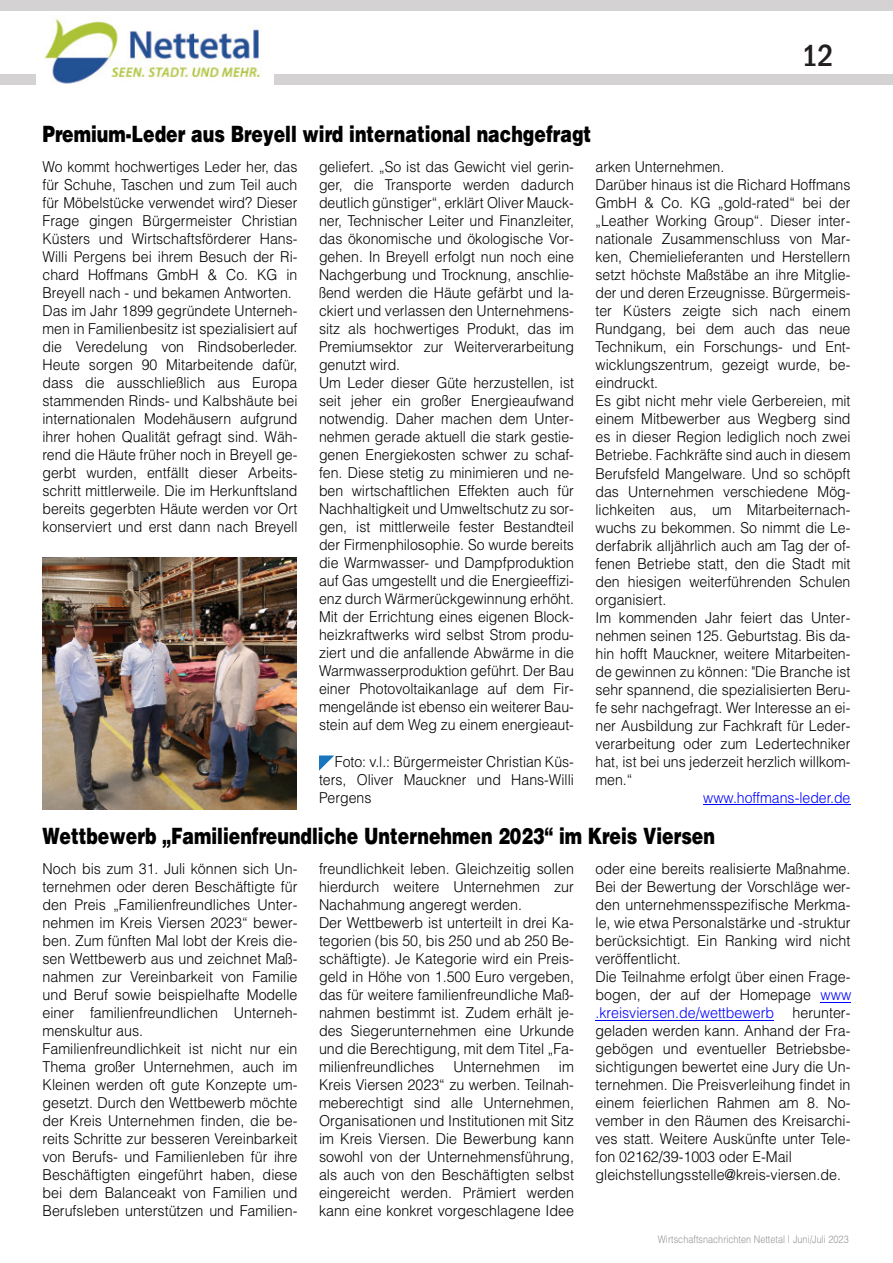
<style>
.page{position:relative;width:893px;height:1263px;background:#fff}
.page>*{position:absolute;margin:0;border:0;box-sizing:border-box;transform-origin:0 0}
.t1{font:500 condensed 31.5px "Franklin Gothic";color:#231f20}
.t2{font:900 22.5px "Helvetica";color:#000;scale:.77 1}
.t3{font:300 15px/18px "Helvetica";color:#000;scale:.94 1}
.t4{font:300 15px/18px "Helvetica";color:#000;scale:.95 1}
.t5{font:300 15px "Helvetica";color:#00f;scale:.94 1}
.t6{font:300 10.5px "Helvetica";letter-spacing:.005em;color:#949497;scale:.86 1}
.s1{color:#00f}
</style>
<div class="page">
<div style="left:0;top:74px;width:893px;height:10px;background:#d4d2d2"></div>
<img style="left:36px;top:16px;width:238px;height:68px">
<div style="left:0;top:0;width:893px;height:11px;background:#d4d2d2"></div>
<hr style="left:820px;top:1002px;width:30px;height:1px;background:#00f">
<hr style="left:595px;top:1020px;width:179px;height:1px;background:#00f">
<hr style="left:703px;top:804px;width:147px;height:1px;background:#00f">
<img style="left:43px;top:557px;width:254px;height:252px">
<svg style="left:319px;top:755px;width:15px;height:16px"></svg>
<h2 class="t2" style="left:43px;top:126px;width:714px">Premium-Leder aus Breyell wird international nachgefragt</h2>
<h1 class="t1" style="left:802px;top:44px;width:34px">12</h1>
<p class="t3" style="left:319px;top:159px;width:273px">geliefert. „So ist das Gewicht viel gerin&shy;ger, die Transporte werden dadurch deutlich günstiger“, erklärt Oliver Mauck&shy;ner, Technischer Leiter und Finanzleiter, das ökonomische und ökologische Vor&shy;gehen. In Breyell erfolgt nun noch eine Nachgerbung und Trocknung, anschlie&shy;ßend werden die Häute gefärbt und la&shy;ckiert und verlassen den Unternehmens&shy;sitz als hochwertiges Produkt, das im Premiumsektor zur Weiterverarbeitung genutzt wird.<br>Um Leder dieser Güte herzustellen, ist seit jeher ein großer Energieaufwand notwendig. Daher machen dem Unter&shy;nehmen gerade aktuell die stark gestie&shy;genen Energiekosten schwer zu schaf&shy;fen. Diese stetig zu minimieren und ne&shy;ben wirtschaftlichen Effekten auch für Nachhaltigkeit und Umweltschutz zu sor&shy;gen, ist mittlerweile fester Bestandteil der Firmenphilosophie. So wurde bereits die Warmwasser- und Dampfproduktion auf Gas umgestellt und die Energieeffizi&shy;enz durch Wärmerückgewinnung erhöht.<br>Mit der Errichtung eines eigenen Block&shy;heizkraftwerks wird selbst Strom produ&shy;ziert und die anfallende Abwärme in die Warmwasserproduktion geführt. Der Bau einer Photovoltaikanlage auf dem Fir&shy;mengelände ist ebenso ein weiterer Bau&shy;stein auf dem Weg zu einem energieaut-</p>
<p class="t3" style="left:319px;top:754px;width:273px;text-align:justify;text-indent:16px">Foto: v.l.: Bürgermeister Christian Küs&shy;ters, Oliver Mauckner und Hans-Willi Pergens</p>
<p class="t3" style="left:43px;top:159px;width:273px">Wo kommt hochwertiges Leder her, das für Schuhe, Taschen und zum Teil auch für Möbelstücke verwendet wird? Dieser Frage gingen Bürgermeister Christian Küsters und Wirtschaftsförderer Hans-Willi Pergens bei ihrem Besuch der Ri&shy;chard Hoffmans GmbH &amp; Co. KG in Breyell nach - und bekamen Antworten.<br>Das im Jahr 1899 gegründete Unterneh&shy;men in Familienbesitz ist spezialisiert auf die Veredelung von Rindsoberleder.<br>Heute sorgen 90 Mitarbeitende dafür, dass die ausschließlich aus Europa stammenden Rinds- und Kalbshäute bei internationalen Modehäusern aufgrund ihrer hohen Qualität gefragt sind. Wäh&shy;rend die Häute früher noch in Breyell ge&shy;gerbt wurden, entfällt dieser Arbeits&shy;schritt mittlerweile. Die im Herkunftsland bereits gegerbten Häute werden vor Ort konserviert und erst dann nach Breyell</p>
<p class="t3" style="left:595px;top:160px;width:273px">arken Unternehmen.<br>Darüber hinaus ist die Richard Hoffmans GmbH &amp; Co. KG „gold-rated“ bei der „Leather Working Group“. Dieser inter&shy;nationale Zusammenschluss von Mar&shy;ken, Chemielieferanten und Herstellern setzt höchste Maßstäbe an ihre Mitglie&shy;der und deren Erzeugnisse. Bürgermeis&shy;ter Küsters zeigte sich nach einem Rundgang, bei dem auch das neue Technikum, ein Forschungs- und Ent&shy;wicklungszentrum, gezeigt wurde, be&shy;eindruckt.<br>Es gibt nicht mehr viele Gerbereien, mit einem Mitbewerber aus Wegberg sind es in dieser Region lediglich noch zwei Betriebe. Fachkräfte sind auch in diesem Berufsfeld Mangelware. Und so schöpft das Unternehmen verschiedene Mög&shy;lichkeiten aus, um Mitarbeiternach&shy;wuchs zu bekommen. So nimmt die Le&shy;derfabrik alljährlich auch am Tag der of&shy;fenen Betriebe statt, den die Stadt mit den hiesigen weiterführenden Schulen organisiert.<br>Im kommenden Jahr feiert das Unter&shy;nehmen seinen 125. Geburtstag. Bis da&shy;hin hofft Mauckner, weitere Mitarbeiten&shy;de gewinnen zu können: "Die Branche ist sehr spannend, die spezialisierten Beru&shy;fe sehr nachgefragt. Wer Interesse an ei&shy;ner Ausbildung zur Fachkraft für Leder&shy;verarbeitung oder zum Ledertechniker hat, ist bei uns jederzeit herzlich willkom&shy;men.“</p>
<p class="t5" style="left:703px;top:792px;width:158px">www.hoffmans-leder.de</p>
<h2 class="t2" style="left:43px;top:827px;width:875px">Wettbewerb „Familienfreundliche Unternehmen 2023“ im Kreis Viersen</h2>
<p class="t4" style="left:43px;top:861px;width:270px">Noch bis zum 31. Juli können sich Un&shy;ternehmen oder deren Beschäftigte für den Preis „Familienfreundliches Unter&shy;nehmen im Kreis Viersen 2023“ bewer&shy;ben. Zum fünften Mal lobt der Kreis die&shy;sen Wettbewerb aus und zeichnet Maß&shy;nahmen zur Vereinbarkeit von Familie und Beruf sowie beispielhafte Modelle einer familienfreundlichen Unterneh&shy;menskultur aus.<br>Familienfreundlichkeit ist nicht nur ein Thema großer Unternehmen, auch im Kleinen werden oft gute Konzepte um&shy;gesetzt. Durch den Wettbewerb möchte der Kreis Unternehmen finden, die be&shy;reits Schritte zur besseren Vereinbarkeit von Berufs- und Familienleben für ihre Beschäftigten eingeführt haben, diese bei dem Balanceakt von Familien und Berufsleben unterstützen und Familien-</p>
<p class="t4" style="left:319px;top:861px;width:270px">freundlichkeit leben. Gleichzeitig sollen hierdurch weitere Unternehmen zur Nachahmung angeregt werden.<br>Der Wettbewerb ist unterteilt in drei Ka&shy;tegorien (bis 50, bis 250 und ab 250 Be&shy;schäftigte). Je Kategorie wird ein Preis&shy;geld in Höhe von 1.500 Euro vergeben, das für weitere familienfreundliche Maß&shy;nahmen bestimmt ist. Zudem erhält je&shy;des Siegerunternehmen eine Urkunde und die Berechtigung, mit dem Titel „Fa&shy;milienfreundliches</p>
<p class="t4" style="left:319px;top:1059px;width:270px;text-align:justify;text-indent:240px">im Kreis Viersen 2023“ zu werben. Teilnah&shy;meberechtigt sind alle Unternehmen, Organisationen und Institutionen mit Sitz im Kreis Viersen. Die Bewerbung kann sowohl von der Unternehmensführung, als auch von den Beschäftigten selbst eingereicht werden. Prämiert werden kann eine konkret vorgeschlagene Idee</p>
<p class="t4" style="left:453px;top:1059px;width:93px">Unternehmen</p>
<p class="t4" style="left:595px;top:861px;width:271px">oder eine bereits realisierte Maßnahme.<br>Bei der Bewertung der Vorschläge wer&shy;den unternehmensspezifische Merkma&shy;le, wie etwa Personalstärke und -struktur berücksichtigt. Ein Ranking wird nicht veröffentlicht.<br>Die Teilnahme erfolgt über einen Frage&shy;bogen, der auf der Homepage <span class="s1">www .kreisviersen.de/wettbewerb</span> herunter&shy;geladen werden kann. Anhand der Fra&shy;gebögen und eventueller Betriebsbe&shy;sichtigungen bewertet eine Jury die Un&shy;ternehmen. Die Preisverleihung findet in einem feierlichen Rahmen am 8. No&shy;vember in den Räumen des Kreisarchi&shy;ves statt. Weitere Auskünfte unter Tele&shy;fon 02162/39-1003 oder E-Mail gleichstellungsstelle@kreis-viersen.de.</p>
<p class="t6" style="left:658px;top:1235px;width:223px">Wirtschaftsnachrichten Nettetal | Juni/Juli 2023</p>
</div>
